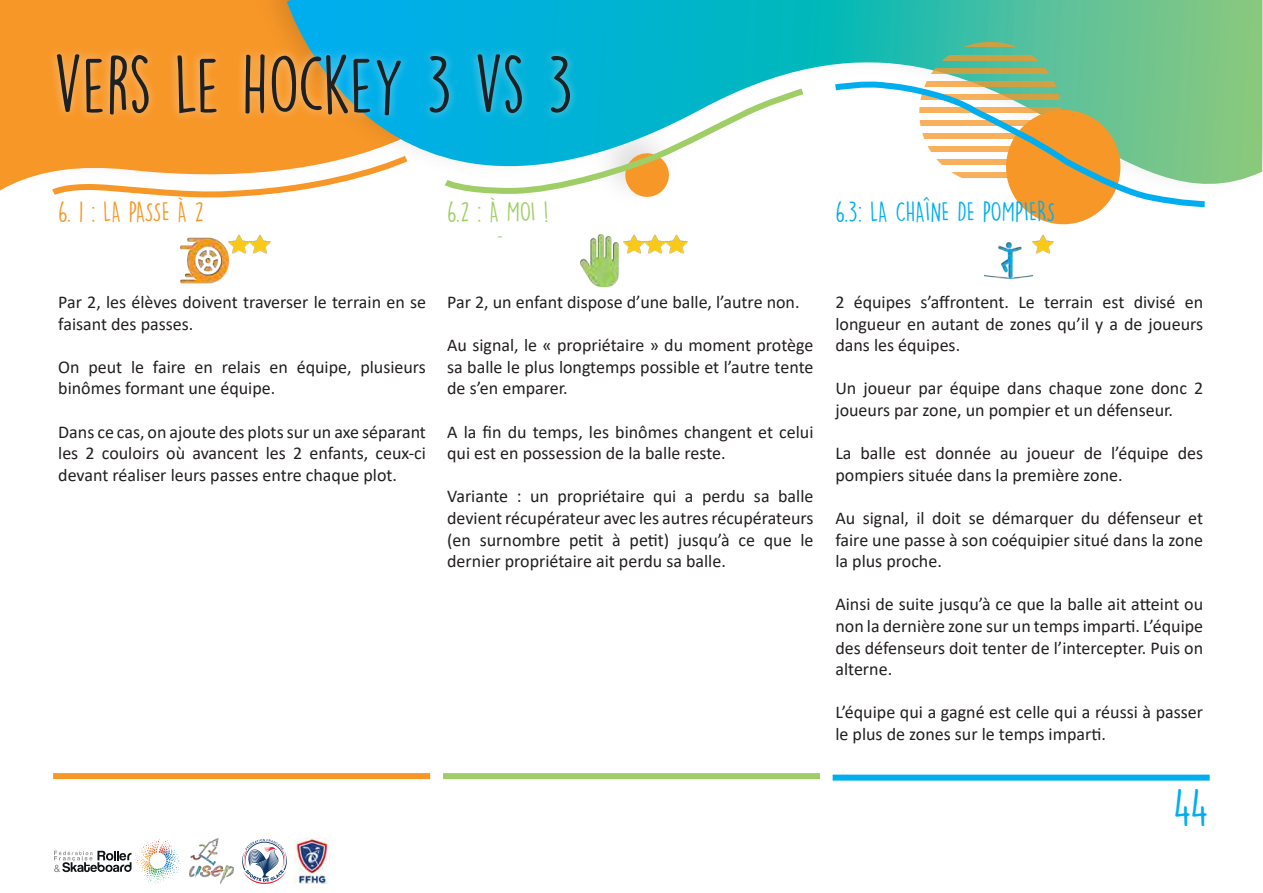
<style>
.page{position:relative;width:1263px;height:893px;background:#fff}
.page>*{position:absolute;margin:0;border:0;box-sizing:border-box;transform-origin:0 0}
.t1{font:72px "DK Lemon Yellow Sun";letter-spacing:-.025em;color:#1d2124}
.t2{font:45px "DK Lemon Yellow Sun";color:#00aeef}
.t3{font:25.5px "DK Lemon Yellow Sun";color:#00aeef}
.t4{font:25.5px "DK Lemon Yellow Sun";letter-spacing:-.04em;color:#f79727}
.t5{font:25.5px "DK Lemon Yellow Sun";color:#9fce66}
.t6{font:18px/21.6px "Calibri";color:#231f20;text-align:justify}
.t7{font:18px "Minion Pro";color:#9fce66}
</style>
<div class="page">
<svg style="left:0;top:0;width:267px;height:269px;fill:#f79728"></svg>
<svg style="left:287px;top:0;width:975px;height:277px"></svg>
<div style="left:1006px;top:110px;width:114px;height:114px;background:#f79728;border-radius:50%"></div>
<svg style="left:919px;top:55px;width:142px;height:5px"></svg>
<svg style="left:919px;top:42px;width:142px;height:5px"></svg>
<svg style="left:919px;top:68px;width:142px;height:5px"></svg>
<svg style="left:54px;top:839px;width:127px;height:45px"></svg>
<img style="left:190px;top:839px;width:44px;height:44px">
<svg style="left:242px;top:839px;width:45px;height:45px"></svg>
<img style="left:295px;top:839px;width:35px;height:44px">
<div style="left:48px;top:45px;width:531px;height:79px;background:#fff;opacity:.5"></div>
<img style="left:180px;top:234px;width:48px;height:50px">
<img style="left:228px;top:234px;width:43px;height:19px">
<img style="left:575px;top:234px;width:48px;height:52px">
<img style="left:623px;top:234px;width:64px;height:19px">
<img style="left:985px;top:234px;width:48px;height:45px">
<img style="left:1033px;top:234px;width:21px;height:19px">
<div style="left:53px;top:773px;width:377px;height:6px;background:#f79727"></div>
<div style="left:443px;top:773px;width:377px;height:6px;background:#9fce66"></div>
<div style="left:833px;top:775px;width:377px;height:6px;background:#00aeef"></div>
<svg style="left:48px;top:153px;width:364px;height:45px"></svg>
<svg style="left:440px;top:85px;width:368px;height:113px"></svg>
<svg style="left:829px;top:81px;width:382px;height:130px"></svg>
<h1 class="t1" style="left:53px;top:41px;width:522px">VERS LE HOCKEY 3 VS 3</h1>
<h3 class="t4" style="left:58px;top:196px;width:147px">6. 1 : LA PASSE À 2</h3>
<h3 class="t5" style="left:447px;top:196px;width:103px">6.2 : À MOI !</h3>
<p class="t7" style="left:497px;top:225px;width:8px">-</p>
<h3 class="t3" style="left:835px;top:196px;width:221px">6.3: LA CHAÎNE DE POMPIERS</h3>
<p class="t6" style="left:58px;top:291px;width:369px">Par 2, les élèves doivent traverser le terrain en se faisant des passes.</p>
<p class="t6" style="left:58px;top:356px;width:369px">On peut le faire en relais en équipe, plusieurs binômes formant une équipe.</p>
<p class="t6" style="left:58px;top:420px;width:369px">Dans ce cas, on ajoute des plots sur un axe séparant les 2 couloirs où avancent les 2 enfants, ceux-ci devant réaliser leurs passes entre chaque plot.</p>
<p class="t6" style="left:447px;top:291px;width:354px">Par 2, un enfant dispose d’une balle, l’autre non.</p>
<p class="t6" style="left:447px;top:334px;width:368px">Au signal, le « propriétaire » du moment protège sa balle le plus longtemps possible et l’autre tente de s’en emparer.</p>
<p class="t6" style="left:447px;top:420px;width:368px">A la fin du temps, les binômes changent et celui qui est en possession de la balle reste.</p>
<p class="t6" style="left:447px;top:485px;width:368px">Variante : un propriétaire qui a perdu sa balle devient récupérateur avec les autres récupérateurs (en surnombre petit à petit) jusqu’à ce que le dernier propriétaire ait perdu sa balle.</p>
<p class="t6" style="left:835px;top:291px;width:369px">2 équipes s’affrontent. Le terrain est divisé en longueur en autant de zones qu’il y a de joueurs dans les équipes.</p>
<p class="t6" style="left:835px;top:377px;width:369px">Un joueur par équipe dans chaque zone donc 2 joueurs par zone, un pompier et un défenseur.</p>
<p class="t6" style="left:835px;top:442px;width:369px">La balle est donnée au joueur de l’équipe des pompiers située dans la première zone.</p>
<p class="t6" style="left:835px;top:507px;width:369px">Au signal, il doit se démarquer du défenseur et faire une passe à son coéquipier situé dans la zone la plus proche.</p>
<p class="t6" style="left:835px;top:593px;width:369px">Ainsi de suite jusqu’à ce que la balle ait atteint ou non la dernière zone sur un temps imparti. L’équipe des défenseurs doit tenter de l’intercepter. Puis on alterne.</p>
<p class="t6" style="left:835px;top:701px;width:369px">L’équipe qui a gagné est celle qui a réussi à passer le plus de zones sur le temps imparti.</p>
<h2 class="t2" style="left:1173px;top:781px;width:37px">44</h2>
</div>
